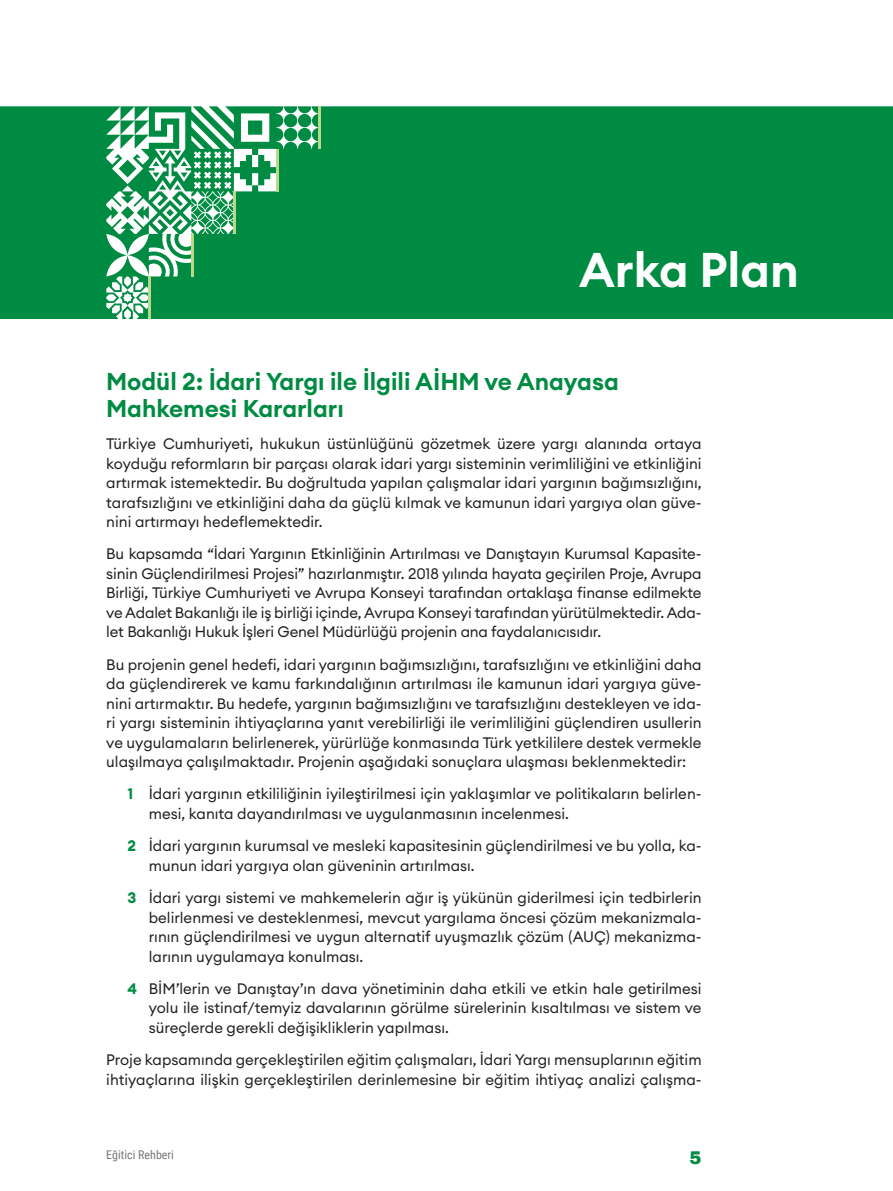
<style>
.page{position:relative;width:893px;height:1191px;background:#fff}
.page>*{position:absolute;margin:0;border:0;box-sizing:border-box;transform-origin:0 0}
.t1{font:600 48px "Euclid Circular A";color:#fff}
.t2{font:600 24px/27px "Euclid Circular A";color:#008b43}
.t3{font:900 18px "Archivo";color:#008b43}
.t4{font:15px/19.5px "Euclid Circular A";color:#231f20;text-align:justify}
.t5{font:12px "Roboto Condensed";color:#76787b}
.s1{font-weight:700;color:#008b43}
</style>
<div class="page">
<svg style="left:0;top:106px;width:893px;height:213px;background:#11924f"></svg>
<hr style="left:319px;top:106px;width:2px;height:43px;background:#b8d989">
<hr style="left:276px;top:149px;width:3px;height:42px;background:#b8d989">
<hr style="left:234px;top:191px;width:2px;height:43px;background:#b8d989">
<hr style="left:191px;top:234px;width:2px;height:42px;background:#b8d989">
<hr style="left:149px;top:276px;width:2px;height:43px;background:#b8d989">
<h1 class="t1" style="left:579px;top:239px;width:221px">Arka Plan</h1>
<h2 class="t2" style="left:106px;top:368px;width:514px">Modül 2: İdari Yargı ile İlgili AİHM ve Anayasa<br>Mahkemesi Kararları</h2>
<p class="t4" style="left:106px;top:434px;width:597px">Türkiye Cumhuriyeti, hukukun üstünlüğünü gözetmek üzere yargı alanında ortaya koyduğu reformların bir parçası olarak idari yargı sisteminin verimliliğini ve etkinliğini artırmak istemektedir. Bu doğrultuda yapılan çalışmalar idari yargının bağımsızlığını, tarafsızlığını ve etkinliğini daha da güçlü kılmak ve kamunun idari yargıya olan güve&shy;nini artırmayı hedeflemektedir.</p>
<p class="t4" style="left:106px;top:544px;width:597px">Bu kapsamda “İdari Yargının Etkinliğinin Artırılması ve Danıştayın Kurumsal Kapasite&shy;sinin Güçlendirilmesi Projesi” hazırlanmıştır. 2018 yılında hayata geçirilen Proje, Avrupa Birliği, Türkiye Cumhuriyeti ve Avrupa Konseyi tarafından ortaklaşa finanse edilmekte ve Adalet Bakanlığı ile iş birliği içinde, Avrupa Konseyi tarafından yürütülmektedir. Ada&shy;let Bakanlığı Hukuk İşleri Genel Müdürlüğü projenin ana faydalanıcısıdır.</p>
<p class="t4" style="left:106px;top:654px;width:597px">Bu projenin genel hedefi, idari yargının bağımsızlığını, tarafsızlığını ve etkinliğini daha da güçlendirerek ve kamu farkındalığının artırılması ile kamunun idari yargıya güve&shy;nini artırmaktır. Bu hedefe, yargının bağımsızlığını ve tarafsızlığını destekleyen ve ida&shy;ri yargı sisteminin ihtiyaçlarına yanıt verebilirliği ile verimliliğini güçlendiren usullerin ve uygulamaların belirlenerek, yürürlüğe konmasında Türk yetkililere destek vermekle ulaşılmaya çalışılmaktadır. Projenin aşağıdaki sonuçlara ulaşması beklenmektedir:</p>
<p class="t4" style="left:149px;top:784px;width:554px;text-indent:-21px"><span class="s1">1</span> İdari yargının etkililiğinin iyileştirilmesi için yaklaşımlar ve politikaların belirlen&shy;mesi, kanıta dayandırılması ve uygulanmasının incelenmesi.</p>
<p class="t4" style="left:149px;top:836px;width:554px;text-indent:-21px"><span class="s1">2</span> İdari yargının kurumsal ve mesleki kapasitesinin güçlendirilmesi ve bu yolla, ka&shy;munun idari yargıya olan güveninin artırılması.</p>
<p class="t4" style="left:149px;top:887px;width:554px;text-indent:-21px"><span class="s1">3</span> İdari yargı sistemi ve mahkemelerin ağır iş yükünün giderilmesi için tedbirlerin belirlenmesi ve desteklenmesi, mevcut yargılama öncesi çözüm mekanizmala&shy;rının güçlendirilmesi ve uygun alternatif uyuşmazlık çözüm (AUÇ) mekanizma&shy;larının uygulamaya konulması.</p>
<p class="t4" style="left:149px;top:978px;width:554px;text-indent:-21px"><span class="s1">4</span> BİM’lerin ve Danıştay’ın dava yönetiminin daha etkili ve etkin hale getirilmesi yolu ile istinaf/temyiz davalarının görülme sürelerinin kısaltılması ve sistem ve süreçlerde gerekli değişikliklerin yapılması.</p>
<p class="t4" style="left:106px;top:1049px;width:597px">Proje kapsamında gerçekleştirilen eğitim çalışmaları, İdari Yargı mensuplarının eğitim ihtiyaçlarına ilişkin gerçekleştirilen derinlemesine bir eğitim ihtiyaç analizi çalışma-</p>
<p class="t5" style="left:106px;top:1146px;width:69px">Eğitici Rehberi</p>
<p class="t3" style="left:690px;top:1147px;width:14px">5</p>
</div>
